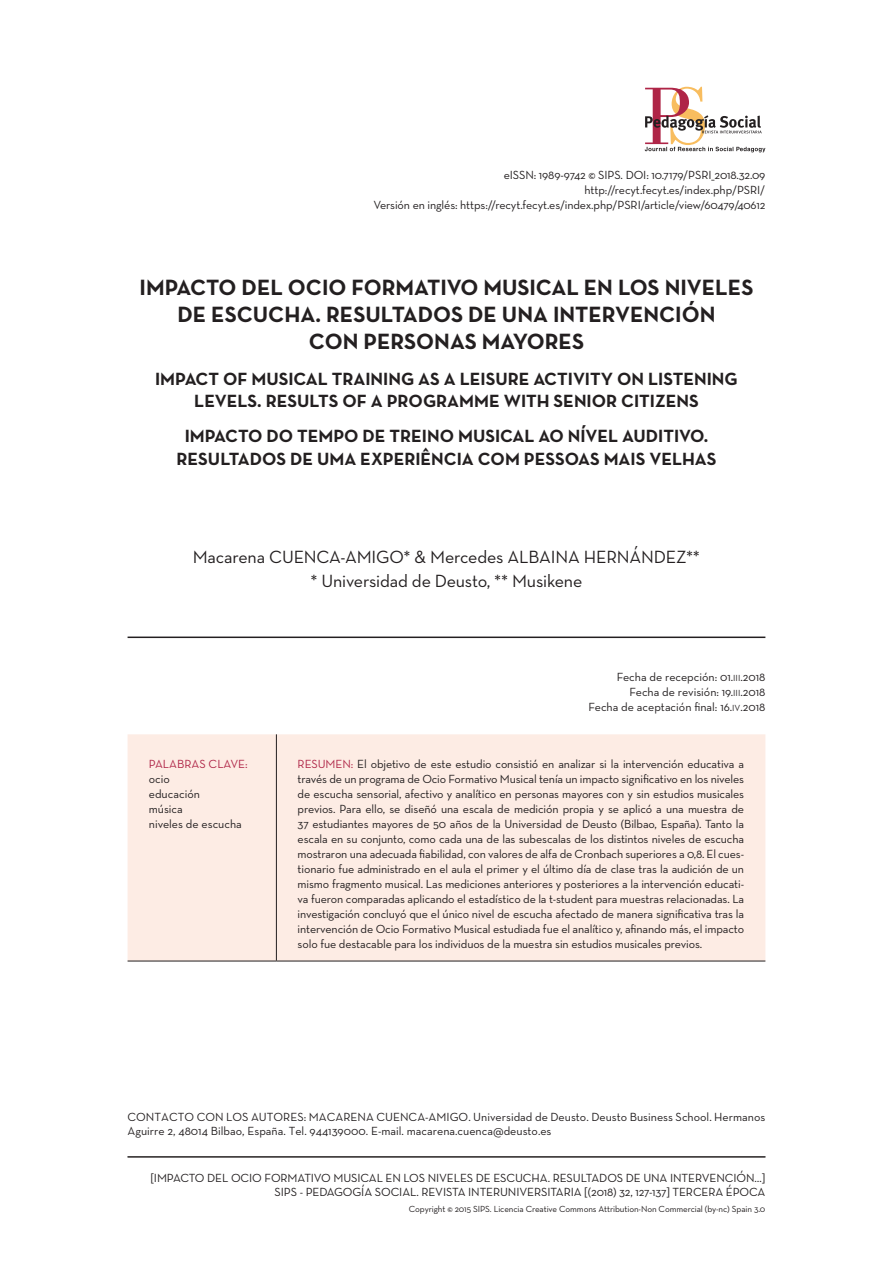
<style>
.page{position:relative;width:893px;height:1263px;background:#fff}
.page>*{position:absolute;margin:0;border:0;box-sizing:border-box;transform-origin:0 0}
._0Titulo1{font:700 22.5px/27px "Neutra Text";color:#231f20;text-align:center}
._0Titulo2{font:700 18px/22.5px "Neutra Text";color:#231f20;text-align:center}
._0Titulo3{font:700 18px/22.5px "Neutra Text";color:#231f20;text-align:center}
.Autor{font:18px "Neutra Text";letter-spacing:-.01em;color:#231f20}
.Universidad{font:18px "Neutra Text";letter-spacing:-.01em;color:#231f20}
.Resumen{font:12px/15px "Neutra Text";letter-spacing:-.01em;color:#231f20;text-align:right}
.Contactar{font:12px/14.4px "Neutra Text";color:#231f20}
.Fecha1-2{font:12px "Neutra Text";color:#231f20}
.PalabrasClave{font:12px/15px "Neutra Text";color:#231f20}
.Fecha3{font:12px "Neutra Text";color:#231f20}
.t1{font:9px "Neutra Text";letter-spacing:-.01em;color:#231f20}
.s1{font-family:"Neutra Text Book Alt";font-size:9px}
.s2{color:#af2547}
</style>
<div class="page">
<hr style="left:128px;top:1156px;width:637px;height:1px;background:#231f20">
<svg style="left:645px;top:87px;width:120px;height:65px"></svg>
<hr style="left:128px;top:636px;width:637px;height:2px;background:#231f20">
<div style="left:128px;top:734px;width:637px;height:227px;background:#fdece4"></div>
<hr style="left:276px;top:734px;width:1px;height:227px;background:#231f20">
<hr style="left:128px;top:961px;width:148px;height:1px;background:#231f20">
<hr style="left:276px;top:961px;width:489px;height:1px;background:#231f20">
<p class="Resumen" style="left:504px;top:167px;width:263px">eISSN: 1989-9742 © SIPS. DOI: 10.7179/PSRI_2018.32.09</p>
<p class="Resumen" style="left:585px;top:182px;width:182px">http://recyt.fecyt.es/index.php/PSRI/</p>
<p class="Resumen" style="left:374px;top:197px;width:393px">Versión en inglés: https://recyt.fecyt.es/index.php/PSRI/article/view/60479/40612</p>
<p class="_0Titulo1" style="left:140px;top:274px;width:615px">IMPACTO DEL OCIO FORMATIVO MUSICAL EN LOS NIVELES<br>DE ESCUCHA. RESULTADOS DE UNA INTERVENCIÓN<br>CON PERSONAS MAYORES</p>
<p class="_0Titulo2" style="left:155px;top:367px;width:584px">IMPACT OF MUSICAL TRAINING AS A LEISURE ACTIVITY ON LISTENING<br>LEVELS. RESULTS OF A PROGRAMME WITH SENIOR CITIZENS</p>
<p class="_0Titulo3" style="left:176px;top:425px;width:541px">IMPACTO DO TEMPO DE TREINO MUSICAL AO NÍVEL AUDITIVO.<br>RESULTADOS DE UMA EXPERIÊNCIA COM PESSOAS MAIS VELHAS</p>
<p class="Autor" style="left:193px;top:546px;width:509px">Macarena CUENCA-AMIGO* &amp; Mercedes ALBAINA HERNÁNDEZ**</p>
<p class="Universidad" style="left:311px;top:570px;width:273px">* Universidad de Deusto, ** Musikene</p>
<p class="Fecha1-2" style="left:617px;top:670px;width:150px">Fecha de recepción: 01.<span class="s1">III</span>.2018</p>
<p class="Fecha1-2" style="left:629px;top:685px;width:137px">Fecha de revisión: 19.<span class="s1">III</span>.2018</p>
<p class="Fecha3" style="left:588px;top:700px;width:178px">Fecha de aceptación final: 16.<span class="s1">IV</span>.2018</p>
<p class="PalabrasClave" style="left:149px;top:756px;width:100px"><span class="s2">PALABRAS CLAVE: </span>ocio<br>educación<br>música<br>niveles de escucha</p>
<p class="Resumen" style="left:298px;top:756px;width:448px;text-align:justify"><span class="s2">RESUMEN:</span> El objetivo de este estudio consistió en analizar si la intervención educativa a través de un programa de Ocio Formativo Musical tenía un impacto significativo en los niveles de escucha sensorial, afectivo y analítico en personas mayores con y sin estudios musicales previos. Para ello, se diseñó una escala de medición propia y se aplicó a una muestra de 37 estudiantes mayores de 50 años de la Universidad de Deusto (Bilbao, España). Tanto la escala en su conjunto, como cada una de las subescalas de los distintos niveles de escucha mostraron una adecuada fiabilidad, con valores de alfa de Cronbach superiores a 0,8. El cues&shy;tionario fue administrado en el aula el primer y el último día de clase tras la audición de un mismo fragmento musical. Las mediciones anteriores y posteriores a la intervención educati&shy;va fueron comparadas aplicando el estadístico de la t-student para muestras relacionadas. La investigación concluyó que el único nivel de escucha afectado de manera significativa tras la intervención de Ocio Formativo Musical estudiada fue el analítico y, afinando más, el impacto solo fue destacable para los individuos de la muestra sin estudios musicales previos.</p>
<p class="Contactar" style="left:128px;top:1109px;width:639px">CONTACTO CON LOS AUTORES: MACARENA CUENCA-AMIGO. Universidad de Deusto. Deusto Business School. Hermanos<br>Aguirre 2, 48014 Bilbao, España. Tel. 944139000. E-mail. macarena.cuenca@deusto.es</p>
<p class="Resumen" style="left:150px;top:1170px;width:616px;line-height:14.4px">[IMPACTO DEL OCIO FORMATIVO MUSICAL EN LOS NIVELES DE ESCUCHA. RESULTADOS DE UNA INTERVENCIÓN…]<br>SIPS - PEDAGOGÍA SOCIAL. REVISTA INTERUNIVERSITARIA [(2018) 32, 127-137] TERCERA ÉPOCA</p>
<p class="t1" style="left:409px;top:1203px;width:358px">Copyright © 2015 SIPS. Licencia Creative Commons Attribution-Non Commercial (by-nc) Spain 3.0</p>
</div>
